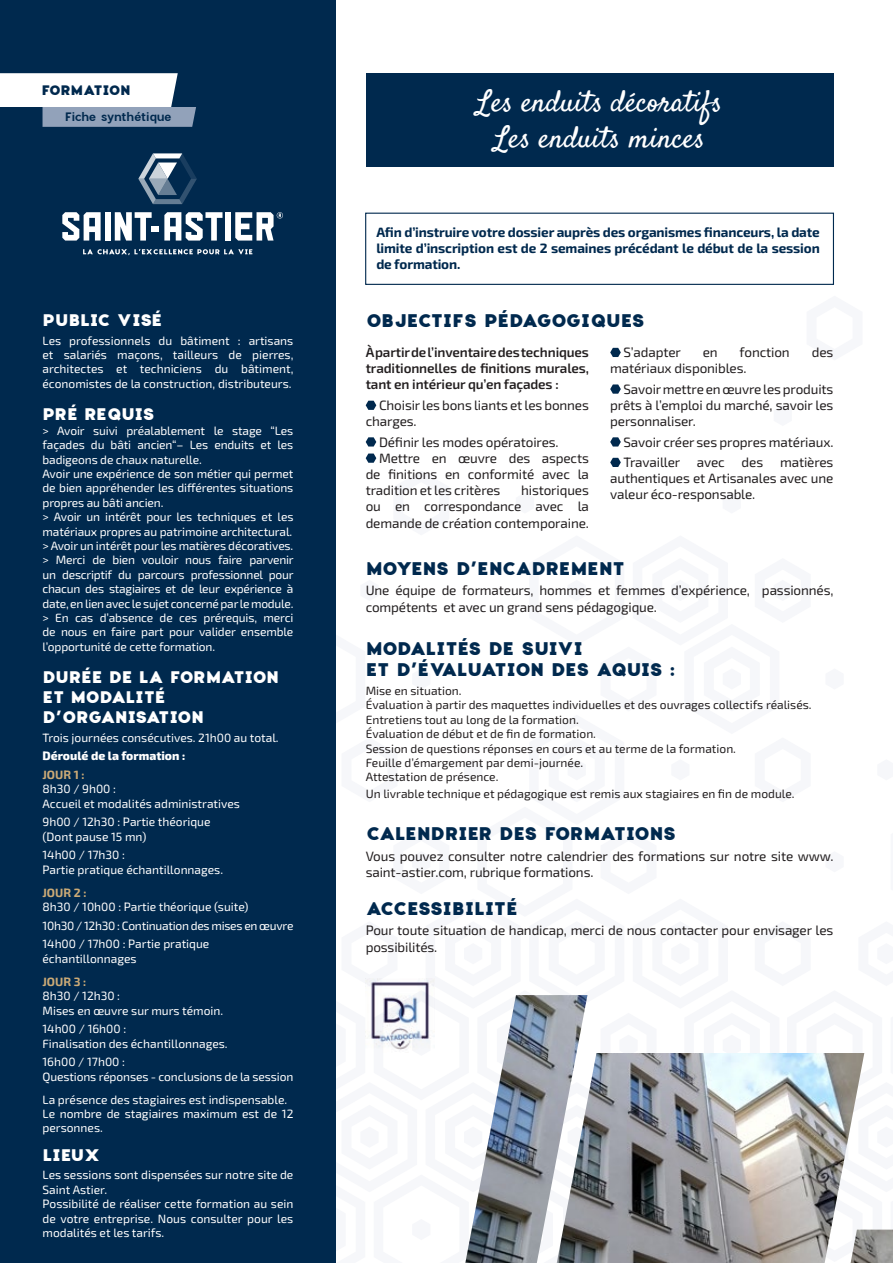
<style>
.page{position:relative;width:893px;height:1263px;background:#fff}
.page>*{position:absolute;margin:0;border:0;box-sizing:border-box;transform-origin:0 0}
.t1{font:30px/36px "Satisfy";color:#fff;text-align:center}
.t2{font:900 18px "Charlevoix Pro";letter-spacing:-.02em;color:#00294e}
.t3{font:900 18px/21.6px "Charlevoix Pro";letter-spacing:-.04em;color:#00294e}
.t4{font:900 16.5px/19.8px "Charlevoix Pro";letter-spacing:-.03em;color:#fff}
.t5{font:13.5px/16.2px "Exo 2";letter-spacing:-.01em;color:#231f20}
.t6{font:700 13.5px/16.2px "Exo 2";letter-spacing:-.01em;color:#00294e;text-align:justify}
.t7{font:600 13.5px/16.2px "Exo 2";letter-spacing:-.01em;color:#231f20;text-align:justify}
.t8{font:900 13.5px "Charlevoix Pro";letter-spacing:-.04em;color:#00294e}
.t9{font:12px/14.4px "Exo 2";letter-spacing:-.01em;color:#fff}
.t10{font:12px/14.4px "Exo 2";color:#231f20}
.t11{font:800 12px "Exo 2";color:#fff}
.t12{font:700 12px "Exo 2";color:#cbaa76}
.t13{font:600 12px "Charlevoix Pro";letter-spacing:-.02em;color:#00294e}
</style>
<div class="page">
<div style="left:0;top:0;width:336px;height:1263px;background:#00294e"></div>
<svg style="left:138px;top:153px;width:59px;height:51px"></svg>
<svg style="left:83px;top:249px;width:169px;height:6px"></svg>
<svg style="left:115px;top:212px;width:37px;height:29px"></svg>
<svg style="left:164px;top:212px;width:58px;height:29px"></svg>
<div style="left:225px;top:212px;width:6px;height:29px;background:#fff"></div>
<div style="left:105px;top:212px;width:6px;height:29px;background:#fff"></div>
<svg style="left:62px;top:212px;width:39px;height:29px"></svg>
<div style="left:152px;top:226px;width:7px;height:6px;background:#fff"></div>
<svg style="left:235px;top:212px;width:48px;height:29px"></svg>
<svg style="left:366px;top:401px;width:10px;height:9px"></svg>
<svg style="left:366px;top:437px;width:10px;height:9px"></svg>
<svg style="left:610px;top:348px;width:11px;height:9px"></svg>
<svg style="left:610px;top:384px;width:11px;height:10px"></svg>
<svg style="left:610px;top:437px;width:11px;height:9px"></svg>
<svg style="left:365px;top:453px;width:528px;height:810px"></svg>
<div style="left:365px;top:213px;width:469px;height:72px;border:1px solid #00294e"></div>
<svg style="left:0;top:73px;width:196px;height:54px;background:#b7c2cf"></svg>
<div style="left:366px;top:73px;width:467px;height:94px;background:#00294e"></div>
<p class="t8" style="left:41px;top:81px;width:91px">FORMATION</p>
<p class="t13" style="left:65px;top:109px;width:108px">Fiche synthétique</p>
<h3 class="t4" style="left:43px;top:310px;width:121px">PUBLIC VISÉ</h3>
<p class="t9" style="left:43px;top:333px;width:252px;text-align:justify">Les professionnels du bâtiment : artisans et salariés maçons, tailleurs de pierres, architectes et techniciens du bâtiment, économistes de la construction, distributeurs.</p>
<h3 class="t4" style="left:43px;top:405px;width:114px">PRÉ REQUIS</h3>
<p class="t9" style="left:43px;top:423px;width:253px">&gt; Avoir suivi préalablement le stage “Les façades du bâti ancien“– Les enduits et les badigeons de chaux naturelle.<br>Avoir une expérience de son métier qui permet de bien appréhender les différentes situations propres au bâti ancien.<br>&gt; Avoir un intérêt pour les techniques et les matériaux propres au patrimoine architectural. &gt; Avoir un intérêt pour les matières décoratives. &gt; Merci de bien vouloir nous faire parvenir un descriptif du parcours professionnel pour chacun des stagiaires et de leur expérience à date, en lien avec le sujet concerné par le module. &gt; En cas d’absence de ces prérequis, merci de nous en faire part pour valider ensemble l’opportunité de cette formation.</p>
<h3 class="t4" style="left:43px;top:668px;width:238px">DURÉE DE LA FORMATION<br>ET MODALITÉ<br>D’ORGANISATION</h3>
<p class="t9" style="left:43px;top:730px;width:238px">Trois journées consécutives. 21h00 au total.</p>
<p class="t11" style="left:43px;top:748px;width:144px">Déroulé de la formation :</p>
<p class="t12" style="left:43px;top:766px;width:44px">JOUR 1 :</p>
<p class="t9" style="left:43px;top:781px;width:199px">8h30 / 9h00 :<br>Accueil et modalités administratives</p>
<p class="t9" style="left:43px;top:814px;width:170px">9h00 / 12h30 : Partie théorique (Dont pause 15 mn)</p>
<p class="t9" style="left:43px;top:848px;width:182px">14h00 / 17h30 :<br>Partie pratique échantillonnages.</p>
<p class="t12" style="left:43px;top:884px;width:45px">JOUR 2 :</p>
<p class="t9" style="left:43px;top:897px;width:252px;line-height:18.6px">8h30 / 10h00 : Partie théorique (suite)<br>10h30 / 12h30 : Continuation des mises en œuvre<br>14h00 / 17h00 : Partie pratique</p>
<p class="t9" style="left:43px;top:951px;width:96px">échantillonnages</p>
<p class="t12" style="left:43px;top:973px;width:45px">JOUR 3 :</p>
<p class="t9" style="left:43px;top:988px;width:182px">8h30 / 12h30 :<br>Mises en œuvre sur murs témoin.</p>
<p class="t9" style="left:43px;top:1021px;width:187px">14h00 / 16h00 :<br>Finalisation des échantillonnages.</p>
<p class="t9" style="left:43px;top:1054px;width:252px">16h00 / 17h00 :<br>Questions réponses - conclusions de la session</p>
<p class="t9" style="left:43px;top:1092px;width:252px">La présence des stagiaires est indispensable.<br>Le nombre de stagiaires maximum est de 12 personnes.</p>
<h3 class="t4" style="left:43px;top:1145px;width:59px">LIEUX</h3>
<p class="t9" style="left:43px;top:1167px;width:252px">Les sessions sont dispensées sur notre site de Saint Astier.<br>Possibilité de réaliser cette formation au sein de votre entreprise. Nous consulter pour les modalités et les tarifs.</p>
<h1 class="t1" style="left:477px;top:87px;width:247px">Les enduits décoratifs<br>Les enduits minces</h1>
<p class="t6" style="left:376px;top:223px;width:445px">Afin d’instruire votre dossier auprès des organismes financeurs, la date limite d’inscription est de 2 semaines précédant le début de la session de formation.</p>
<h2 class="t2" style="left:366px;top:308px;width:280px">OBJECTIFS PÉDAGOGIQUES</h2>
<p class="t7" style="left:366px;top:344px;width:225px">À partir de l’inventaire des techniques traditionnelles de finitions murales, tant en intérieur qu’en façades :</p>
<p class="t5" style="left:366px;top:397px;width:225px;text-indent:13px">Choisir les bons liants et les bonnes charges.</p>
<p class="t5" style="left:379px;top:433px;width:181px">Définir les modes opératoires.</p>
<p class="t5" style="left:379px;top:449px;width:211px">Mettre en œuvre des aspects</p>
<p class="t5" style="left:366px;top:466px;width:225px">de finitions en conformité avec la</p>
<p class="t5" style="left:366px;top:482px;width:136px">tradition et les critères</p>
<p class="t5" style="left:366px;top:482px;width:225px;text-align:justify;text-indent:155px">historiques ou en correspondance avec la demande de création contemporaine.</p>
<p class="t5" style="left:623px;top:344px;width:59px">S’adapter</p>
<p class="t5" style="left:703px;top:344px;width:16px">en</p>
<p class="t5" style="left:740px;top:344px;width:52px">fonction</p>
<p class="t5" style="left:812px;top:344px;width:23px">des</p>
<p class="t5" style="left:623px;top:358px;width:211px;line-height:20.4px;text-indent:-13px">matériaux disponibles.<br>Savoir mettre en œuvre les produits</p>
<p class="t5" style="left:610px;top:397px;width:225px">prêts à l’emploi du marché, savoir les personnaliser.</p>
<p class="t5" style="left:623px;top:431px;width:211px;line-height:20.4px">Savoir créer ses propres matériaux.<br>Travailler avec des matières</p>
<p class="t5" style="left:610px;top:470px;width:225px">authentiques et Artisanales avec une valeur éco-responsable.</p>
<h2 class="t2" style="left:366px;top:556px;width:260px">MOYENS D’ENCADREMENT</h2>
<p class="t5" style="left:366px;top:582px;width:469px">Une équipe de formateurs, hommes et femmes d’expérience, passionnés, compétents et avec un grand sens pédagogique.</p>
<h2 class="t3" style="left:366px;top:637px;width:311px">MODALITÉS DE SUIVI<br>ET D’ÉVALUATION DES AQUIS :</h2>
<p class="t10" style="left:366px;top:683px;width:447px">Mise en situation.<br>Évaluation à partir des maquettes individuelles et des ouvrages collectifs réalisés.<br>Entretiens tout au long de la formation.<br>Évaluation de début et de fin de formation.<br>Session de questions réponses en cours et au terme de la formation.<br>Feuille d’émargement par demi-journée.<br>Attestation de présence.</p>
<p class="t10" style="left:366px;top:786px;width:430px">Un livrable technique et pédagogique est remis aux stagiaires en fin de module.</p>
<h2 class="t2" style="left:366px;top:821px;width:312px">CALENDRIER DES FORMATIONS</h2>
<p class="t5" style="left:366px;top:847px;width:469px">Vous pouvez consulter notre calendrier des formations sur notre site www. saint-astier.com, rubrique formations.</p>
<h2 class="t2" style="left:366px;top:896px;width:153px">ACCESSIBILITÉ</h2>
<p class="t5" style="left:366px;top:922px;width:469px">Pour toute situation de handicap, merci de nous contacter pour envisager les possibilités.</p>
</div>
